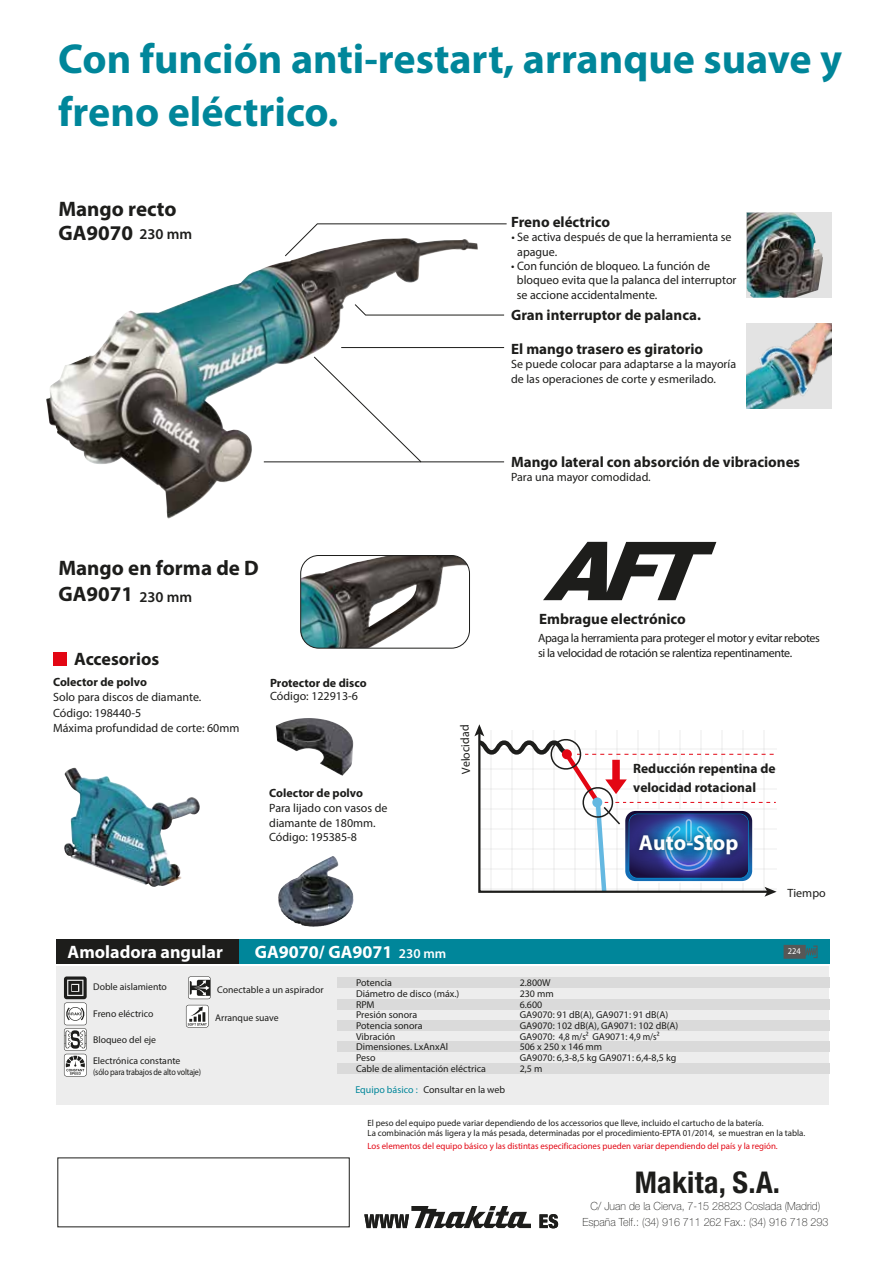
<style>
.page{position:relative;width:893px;height:1263px;background:#fff}
.page>*{position:absolute;margin:0;border:0;box-sizing:border-box;transform-origin:0 0}
.t1{font:700 42px/52.9px "Myriad Pro";color:#00869a}
.t2{font:700 condensed 30px "Helvetica Neue LT Std";letter-spacing:.01em;color:#1d1d1b}
.t3{font:700 21.75px "Myriad Pro";color:#fff}
.t4{font:700 21px "Myriad Pro";color:#1d1d1b}
.t5{font:700 18px "Myriad Pro";color:#fff}
.t6{font:700 18px "Myriad Pro";color:#1d1d1b}
.t7{font:700 15px "Myriad Pro";color:#1d1d1b}
.t8{font:700 13.5px/19.6px "Myriad Pro";color:#1d1d1b}
.t9{font:12.3px/14.4px "Myriad Pro";color:#1d1d1b}
.t10{font:12px/15px "Myriad Pro";color:#1d1d1b}
.t11{font:12px/15px "Myriad Pro";letter-spacing:-.03em;color:#1d1d1b}
.t12{font:700 12px "Myriad Pro";color:#1d1d1b}
.t13{font:100 11.25px/16.5px "Helvetica Neue LT Std";color:#1d1d1b;text-align:center;scale:.95 1}
.t14{font:italic 10.05px/10.6px "Myriad Pro";color:#1d1d1b}
.t15{font:italic 700 10.05px/10.6px "Myriad Pro";color:#1d1d1b}
.t16{font:10.05px/10.6px "Myriad Pro";color:#1d1d1b}
.t17{font:italic 600 10.05px "Myriad Pro";color:#1d1d1b}
.t18{font:9.9px "Myriad Pro";color:#1d1d1b}
.t19{font:9.75px "Myriad Pro";color:#1d1d1b}
.t20{font:italic 9px/10.8px "Myriad Pro";color:#1d1d1b}
.t21{font:italic 9px "Myriad Pro";color:#e30613}
.t22{font:9px "Myriad Pro";letter-spacing:-.02em;color:#1d1d1b;scale:.9 1}
.t23{font:8.85px "Myriad Pro";color:#fff;scale:.96 1}
.s1{font-weight:600;font-size:15px}
.s2{font-weight:600;font-size:13.5px}
.s3{font-weight:600}
.s4{color:#00869a}
</style>
<div class="page">
<div style="left:56px;top:966px;width:773px;height:138px;background:#ededed"></div>
<div style="left:337px;top:977px;width:492px;height:11px;background:#dadada"></div>
<div style="left:337px;top:999px;width:492px;height:10px;background:#dadada"></div>
<div style="left:337px;top:1020px;width:492px;height:11px;background:#dadada"></div>
<div style="left:337px;top:1041px;width:492px;height:11px;background:#dadada"></div>
<div style="left:337px;top:1063px;width:492px;height:10px;background:#dadada"></div>
<div style="left:57px;top:940px;width:691px;height:24px;background:#1d1d1b"></div>
<div style="left:239px;top:940px;width:590px;height:24px;background:#00869a"></div>
<svg style="left:364px;top:1206px;width:167px;height:22px"></svg>
<svg style="left:539px;top:1214px;width:19px;height:14px"></svg>
<img style="left:46px;top:257px;width:355px;height:262px">
<img style="left:301px;top:555px;width:167px;height:93px">
<div style="left:300px;top:555px;width:170px;height:93px;border:1px solid #1d1d1b;border-radius:18px"></div>
<svg style="left:285px;top:223px;width:222px;height:34px"></svg>
<svg style="left:188px;top:976px;width:23px;height:23px"></svg>
<svg style="left:64px;top:976px;width:23px;height:100px"></svg>
<svg style="left:186px;top:1005px;width:23px;height:22px"></svg>
<svg style="left:543px;top:542px;width:173px;height:58px"></svg>
<svg style="left:474px;top:724px;width:303px;height:173px"></svg>
<img style="left:623px;top:819px;width:131px;height:50px">
<div style="left:53px;top:652px;width:14px;height:13px;background:#e30613"></div>
<img style="left:747px;top:324px;width:85px;height:85px">
<div style="left:747px;top:213px;width:85px;height:85px;background:#e3e3e3"></div>
<img style="left:747px;top:213px;width:76px;height:85px">
<svg style="left:313px;top:356px;width:192px;height:107px"></svg>
<hr style="left:264px;top:461px;width:157px;height:1px;background:#1d1d1b">
<hr style="left:341px;top:347px;width:163px;height:1px;background:#1d1d1b">
<svg style="left:354px;top:303px;width:151px;height:13px"></svg>
<img style="left:64px;top:768px;width:136px;height:119px">
<img style="left:276px;top:718px;width:77px;height:58px">
<img style="left:278px;top:856px;width:71px;height:71px">
<svg style="left:784px;top:945px;width:34px;height:14px"></svg>
<h1 class="t1" style="left:58px;top:31px;width:785px">Con función anti-restart, arranque suave y freno eléctrico.</h1>
<h3 class="t4" style="left:58px;top:196px;width:120px">Mango recto</h3>
<h3 class="t4" style="left:58px;top:219px;width:135px">GA9070 <span class="s1">230 mm</span></h3>
<p class="t7" style="left:511px;top:212px;width:101px">Freno eléctrico</p>
<p class="t9" style="left:517px;top:230px;width:216px;text-indent:-6px">• Se activa después de que la herramienta se apague.</p>
<p class="t9" style="left:517px;top:258px;width:221px;text-indent:-6px">• Con función de bloqueo. La función de bloqueo evita que la palanca del interruptor se accione accidentalmente.</p>
<p class="t7" style="left:511px;top:306px;width:191px">Gran interruptor de palanca.</p>
<p class="t7" style="left:511px;top:339px;width:194px">El mango trasero es giratorio</p>
<p class="t10" style="left:511px;top:357px;width:227px;line-height:14.4px">Se puede colocar para adaptarse a la mayoría de las operaciones de corte y esmerilado.</p>
<p class="t7" style="left:511px;top:452px;width:290px">Mango lateral con absorción de vibraciones</p>
<p class="t10" style="left:511px;top:470px;width:141px">Para una mayor comodidad.</p>
<h3 class="t4" style="left:58px;top:554px;width:202px">Mango en forma de D</h3>
<h3 class="t4" style="left:58px;top:580px;width:135px">GA9071 <span class="s1">230 mm</span></h3>
<h3 class="t6" style="left:74px;top:647px;width:87px">Accesorios</h3>
<p class="t12" style="left:53px;top:674px;width:95px">Colector de polvo</p>
<p class="t12" style="left:270px;top:675px;width:98px">Protector de disco</p>
<p class="t10" style="left:270px;top:688px;width:90px">Código: 122913-6</p>
<p class="t10" style="left:53px;top:690px;width:150px">Solo para discos de diamante.</p>
<p class="t10" style="left:53px;top:705px;width:188px">Código: 198440-5<br>Máxima profundidad de corte: 60mm</p>
<p class="t12" style="left:269px;top:785px;width:95px">Colector de polvo</p>
<p class="t10" style="left:269px;top:829px;width:90px">Código: 195385-8</p>
<p class="t10" style="left:269px;top:800px;width:120px">Para lijado con vasos de diamante de 180mm.</p>
<p class="t10" style="left:459px;top:774px;width:51px;rotate:-92deg">Velocidad</p>
<h3 class="t5" style="left:68px;top:940px;width:157px">Amoladora angular</h3>
<h3 class="t5" style="left:255px;top:940px;width:193px">GA9070/ GA9071 <span class="s2">230 mm</span></h3>
<p class="t17" style="left:356px;top:977px;width:37px">Potencia</p>
<p class="t15" style="left:356px;top:988px;width:105px">Diámetro de disco (máx.)<br>RPM</p>
<p class="t16" style="left:356px;top:1009px;width:94px">Presión sonora<br>Potencia sonora<br>Vibración<br>Dimensiones. LxAnxAl</p>
<p class="t15" style="left:356px;top:1052px;width:131px">Peso<br>Cable de alimentación eléctrica</p>
<p class="t19" style="left:93px;top:981px;width:75px">Doble aislamiento</p>
<p class="t19" style="left:217px;top:984px;width:108px">Conectable a un aspirador</p>
<p class="t19" style="left:93px;top:1007px;width:62px">Freno eléctrico</p>
<p class="t19" style="left:93px;top:1033px;width:64px">Bloqueo del eje</p>
<p class="t19" style="left:215px;top:1011px;width:65px">Arranque suave</p>
<p class="t19" style="left:93px;top:1055px;width:89px">Electrónica constante</p>
<p class="t22" style="left:93px;top:1066px;width:121px">(sólo para trabajos de alto voltaje)</p>
<p class="t7" style="left:539px;top:609px;width:148px">Embrague electrónico</p>
<p class="t11" style="left:538px;top:630px;width:283px">Apaga la herramienta para proteger el motor y evitar rebotes si la velocidad de rotación se ralentiza repentinamente.</p>
<p class="t8" style="left:633px;top:758px;width:144px">Reducción repentina de velocidad rotacional</p>
<h3 class="t3" style="left:639px;top:829px;width:101px">Auto-Stop</h3>
<p class="t14" style="left:520px;top:977px;width:160px">2.800W<br>230 mm<br>6.600<br><span class="s3">GA9070:</span> 91 dB(A), <span class="s3">GA9071:</span> 91 dB(A)<br><span class="s3">GA9070:</span> 102 dB(A), <span class="s3">GA9071:</span> 102 dB(A)<br><span class="s3">GA9070:</span> 4,8 m/s² <span class="s3">GA9071:</span> 4,9 m/s²<br>506 x 250 x 146 mm<br><span class="s3">GA9070:</span> 6,3-8,5 kg <span class="s3">GA9071:</span> 6,4-8,5 kg<br>2,5 m</p>
<p class="t10" style="left:787px;top:885px;width:40px">Tiempo</p>
<p class="t23" style="left:788px;top:946px;width:15px">224</p>
<p class="t18" style="left:355px;top:1083px;width:151px"><span class="s4">Equipo básico :</span> Consultar en la web</p>
<p class="t20" style="left:368px;top:1117px;width:439px">El peso del equipo puede variar dependiendo de los accessorios que lleve, incluido el cartucho de la batería.<br>La combinación más ligera y la más pesada, determinadas por el procedimiento-EPTA 01/2014, se muestran en la tabla.</p>
<p class="t21" style="left:368px;top:1140px;width:412px">Los elementos del equipo básico y las distintas especificaciones pueden variar dependiendo del país y la región.</p>
<h2 class="t2" style="left:635px;top:1164px;width:147px">Makita, S.A.</h2>
<p class="t13" style="left:582px;top:1197px;width:260px">C/ Juan de la Cierva, 7-15 28823 Coslada (Madrid)<br>España Telf.: (34) 916 711 262 Fax.: (34) 916 718 293</p>
</div>
